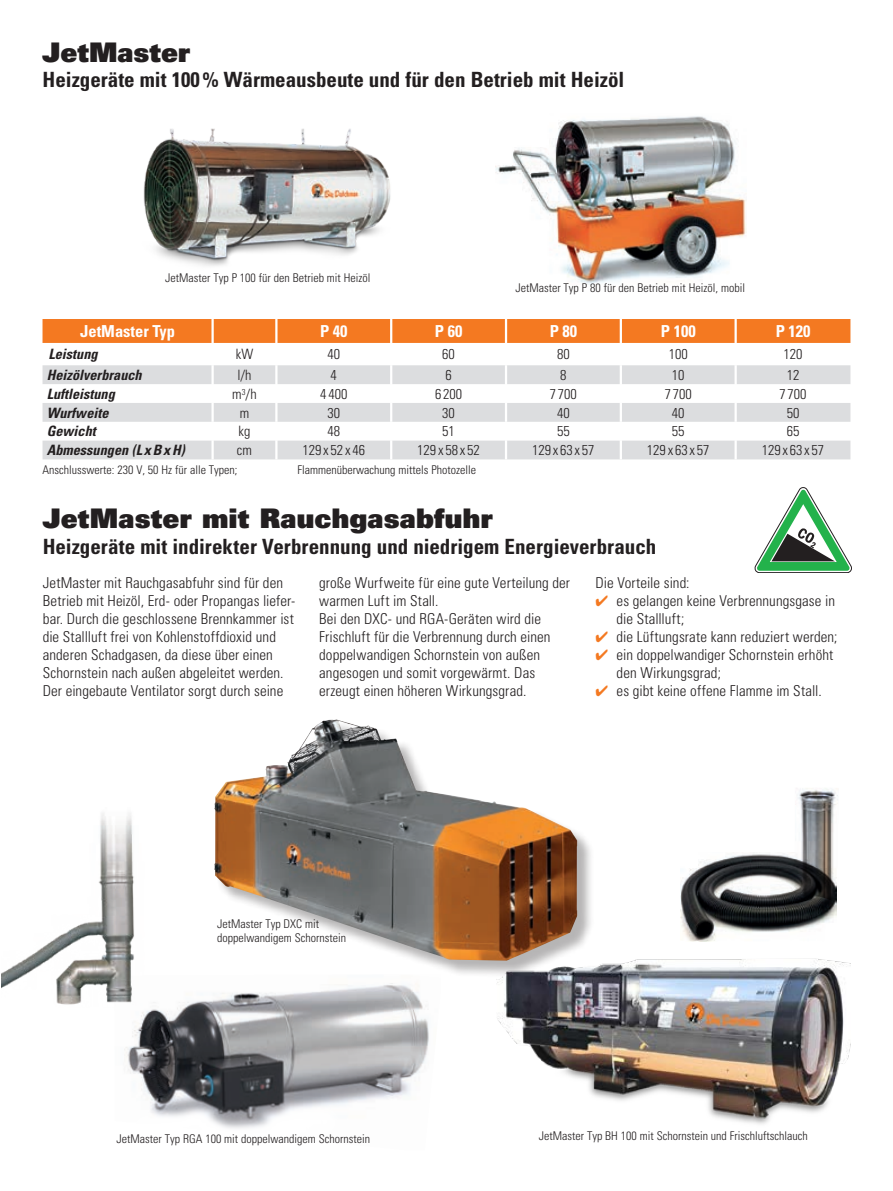
<style>
.page{position:relative;width:893px;height:1191px;background:#fff}
.page>*{position:absolute;margin:0;border:0;box-sizing:border-box;transform-origin:0 0}
.t1{font:27px "Univers LT Std X Black";letter-spacing:.005em;color:#231f20}
.t2{font:700 condensed 21px "Univers LT Std";color:#231f20}
.t3{font:700 condensed 16.5px "Univers LT Std";color:#fff}
.t4{font:300 condensed 15px/18px "Univers LT Std";letter-spacing:.005em;color:#231f20}
.t5{font:300 condensed 14.25px "Univers LT Std";color:#231f20}
.t6{font:italic 700 condensed 14.25px "Univers LT Std";color:#231f20}
.t7{font:300 condensed 14.25px "Univers LT Std";letter-spacing:.06em;color:#231f20}
.t8{font:300 condensed 14.25px "Univers LT Std";letter-spacing:.065em;color:#231f20}
.t9{font:300 condensed 12px/14.4px "Univers LT Std";color:#231f20}
.s1{color:#f47921}
</style>
<div class="page">
<img style="left:798px;top:788px;width:40px;height:64px">
<img style="left:124px;top:983px;width:305px;height:146px">
<img style="left:143px;top:128px;width:248px;height:138px">
<img style="left:495px;top:116px;width:251px;height:169px">
<img style="left:680px;top:852px;width:157px;height:72px">
<img style="left:1px;top:813px;width:147px;height:215px">
<div style="left:215px;top:721px;width:379px;height:257px;background:#231f20;opacity:.33"></div>
<img style="left:214px;top:719px;width:363px;height:241px">
<svg style="left:755px;top:487px;width:97px;height:86px"></svg>
<img style="left:497px;top:924px;width:353px;height:200px">
<div style="left:43px;top:319px;width:807px;height:24px;background:#f47921"></div>
<svg style="left:43px;top:365px;width:807px;height:94px;fill:#dcdddf"></svg>
<hr style="left:390px;top:319px;width:2px;height:24px;background:#fff">
<hr style="left:505px;top:319px;width:2px;height:24px;background:#fff">
<hr style="left:620px;top:319px;width:2px;height:24px;background:#fff">
<hr style="left:734px;top:319px;width:3px;height:24px;background:#fff">
<hr style="left:734px;top:365px;width:3px;height:19px;background:#fff">
<hr style="left:734px;top:384px;width:3px;height:19px;background:#fff">
<hr style="left:734px;top:403px;width:3px;height:19px;background:#fff">
<hr style="left:734px;top:422px;width:3px;height:18px;background:#fff">
<svg style="left:390px;top:365px;width:2px;height:94px"></svg>
<svg style="left:505px;top:365px;width:2px;height:94px"></svg>
<svg style="left:620px;top:365px;width:2px;height:94px"></svg>
<hr style="left:734px;top:440px;width:3px;height:19px;background:#fff">
<hr style="left:211px;top:319px;width:3px;height:24px;background:#fff">
<hr style="left:275px;top:319px;width:3px;height:24px;background:#fff">
<hr style="left:211px;top:365px;width:3px;height:19px;background:#fff">
<hr style="left:275px;top:365px;width:3px;height:19px;background:#fff">
<hr style="left:211px;top:384px;width:3px;height:19px;background:#fff">
<hr style="left:275px;top:384px;width:3px;height:19px;background:#fff">
<hr style="left:211px;top:403px;width:3px;height:19px;background:#fff">
<hr style="left:275px;top:403px;width:3px;height:19px;background:#fff">
<hr style="left:211px;top:422px;width:3px;height:18px;background:#fff">
<hr style="left:275px;top:422px;width:3px;height:18px;background:#fff">
<hr style="left:211px;top:440px;width:3px;height:19px;background:#fff">
<hr style="left:275px;top:440px;width:3px;height:19px;background:#fff">
<h1 class="t1" style="left:43px;top:35px;width:149px">JetMaster</h1>
<h2 class="t2" style="left:43px;top:67px;width:583px">Heizgeräte mit 100% Wärmeausbeute und für den Betrieb mit Heizöl</h2>
<p class="t9" style="left:165px;top:270px;width:207px">JetMaster Typ P 100 für den Betrieb mit Heizöl</p>
<p class="t9" style="left:515px;top:280px;width:231px">JetMaster Typ P 80 für den Betrieb mit Heizöl, mobil</p>
<p class="t3" style="left:80px;top:321px;width:96px">JetMaster Typ</p>
<p class="t3" style="left:320px;top:321px;width:29px">P 40</p>
<p class="t3" style="left:435px;top:321px;width:29px">P 60</p>
<p class="t3" style="left:550px;top:321px;width:29px">P 80</p>
<p class="t3" style="left:661px;top:321px;width:36px">P 100</p>
<p class="t3" style="left:776px;top:321px;width:36px">P 120</p>
<p class="t6" style="left:49px;top:345px;width:51px">Leistung</p>
<p class="t5" style="left:236px;top:346px;width:19px">kW</p>
<p class="t5" style="left:327px;top:346px;width:14px">40</p>
<p class="t5" style="left:442px;top:346px;width:14px">60</p>
<p class="t5" style="left:557px;top:346px;width:14px">80</p>
<p class="t5" style="left:669px;top:346px;width:20px">100</p>
<p class="t5" style="left:783px;top:346px;width:20px">120</p>
<p class="t6" style="left:47px;top:366px;width:96px">Heizölverbrauch</p>
<p class="t5" style="left:237px;top:366px;width:16px">l/h</p>
<p class="t5" style="left:331px;top:366px;width:8px">4</p>
<p class="t5" style="left:445px;top:366px;width:8px">6</p>
<p class="t5" style="left:560px;top:366px;width:8px">8</p>
<p class="t5" style="left:672px;top:366px;width:14px">10</p>
<p class="t5" style="left:787px;top:366px;width:14px">12</p>
<p class="t6" style="left:47px;top:385px;width:70px">Luftleistung</p>
<p class="t5" style="left:232px;top:385px;width:26px">m<sup>3</sup>/h</p>
<p class="t5" style="left:320px;top:385px;width:29px">4 400</p>
<p class="t5" style="left:435px;top:385px;width:29px">6 200</p>
<p class="t5" style="left:550px;top:385px;width:29px">7 700</p>
<p class="t5" style="left:665px;top:385px;width:29px">7 700</p>
<p class="t5" style="left:779px;top:385px;width:29px">7 700</p>
<p class="t6" style="left:47px;top:404px;width:63px">Wurfweite</p>
<p class="t5" style="left:240px;top:404px;width:11px">m</p>
<p class="t5" style="left:327px;top:404px;width:14px">30</p>
<p class="t5" style="left:442px;top:404px;width:14px">30</p>
<p class="t5" style="left:557px;top:404px;width:14px">40</p>
<p class="t5" style="left:672px;top:404px;width:14px">40</p>
<p class="t5" style="left:787px;top:404px;width:14px">50</p>
<p class="t6" style="left:47px;top:422px;width:51px">Gewicht</p>
<p class="t5" style="left:239px;top:423px;width:13px">kg</p>
<p class="t5" style="left:327px;top:423px;width:14px">48</p>
<p class="t5" style="left:442px;top:423px;width:14px">51</p>
<p class="t5" style="left:557px;top:423px;width:14px">55</p>
<p class="t5" style="left:672px;top:423px;width:14px">55</p>
<p class="t5" style="left:787px;top:423px;width:14px">65</p>
<p class="t6" style="left:47px;top:441px;width:140px">Abmessungen (L xBxH)</p>
<p class="t5" style="left:237px;top:441px;width:17px">cm</p>
<p class="t7" style="left:302px;top:441px;width:64px">129x52x46</p>
<p class="t8" style="left:417px;top:441px;width:64px">129x58x52</p>
<p class="t7" style="left:532px;top:441px;width:64px">129x63x57</p>
<p class="t7" style="left:647px;top:441px;width:64px">129x63x57</p>
<p class="t7" style="left:762px;top:441px;width:64px">129x63x57</p>
<p class="t9" style="left:43px;top:463px;width:197px">Anschlusswerte: 230 V, 50 Hz für alle Typen;</p>
<p class="t9" style="left:298px;top:463px;width:180px">Flammenüberwachung mittels Photozelle</p>
<h1 class="t1" style="left:43px;top:501px;width:451px">JetMaster mit Rauchgasabfuhr</h1>
<h2 class="t2" style="left:43px;top:533px;width:615px">Heizgeräte mit indirekter Verbrennung und niedrigem Energieverbrauch</h2>
<p class="t4" style="left:43px;top:573px;width:253px">JetMaster mit Rauchgasabfuhr sind für den Betrieb mit Heizöl, Erd- oder Propangas liefer&shy;bar. Durch die geschlossene Brennkammer ist die Stallluft frei von Kohlenstoffdioxid und anderen Schadgasen, da diese über einen Schornstein nach außen abgeleitet werden.<br>Der eingebaute Ventilator sorgt durch seine</p>
<p class="t4" style="left:319px;top:573px;width:252px">große Wurfweite für eine gute Verteilung der warmen Luft im Stall.<br>Bei den DXC- und RGA-Geräten wird die Frischluft für die Verbrennung durch einen doppelwandigen Schornstein von außen angesogen und somit vorgewärmt. Das erzeugt einen höheren Wirkungsgrad.</p>
<p class="t4" style="left:596px;top:573px;width:96px">Die Vorteile sind:</p>
<p class="t4" style="left:617px;top:591px;width:220px;text-indent:-21px"><span class="s1">✔</span> es gelangen keine Verbrennungsgase in die Stallluft;</p>
<p class="t4" style="left:596px;top:627px;width:244px"><span class="s1">✔</span> die Lüftungsrate kann reduziert werden;</p>
<p class="t4" style="left:617px;top:645px;width:218px;text-indent:-21px"><span class="s1">✔</span> ein doppelwandiger Schornstein erhöht den Wirkungsgrad;</p>
<p class="t4" style="left:596px;top:681px;width:228px"><span class="s1">✔</span> es gibt keine offene Flamme im Stall.</p>
<p class="t9" style="left:217px;top:916px;width:130px">JetMaster Typ DXC mit doppelwandigem Schornstein</p>
<p class="t9" style="left:117px;top:1131px;width:255px">JetMaster Typ RGA 100 mit doppelwandigem Schornstein</p>
<p class="t9" style="left:539px;top:1128px;width:271px">JetMaster Typ BH 100 mit Schornstein und Frischluftschlauch</p>
</div>
